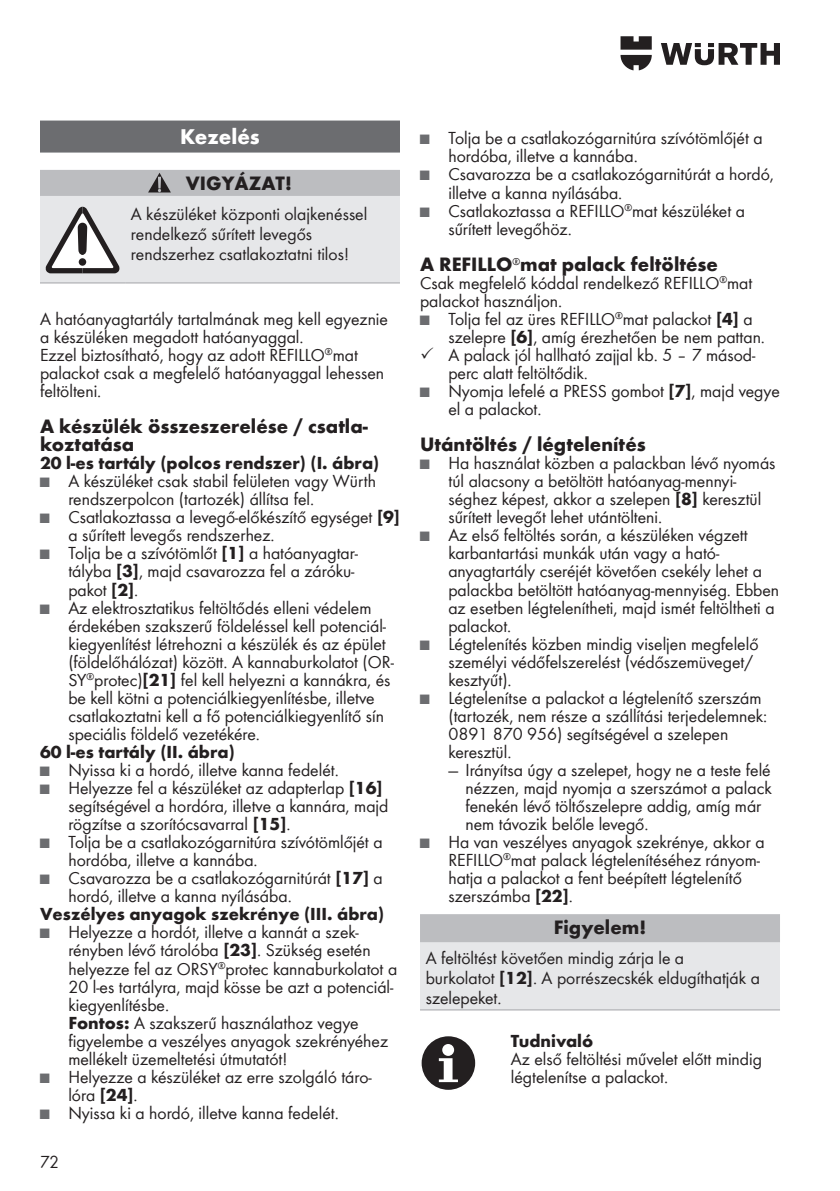
<style>
.page{position:relative;width:840px;height:1191px;background:#fff}
.page>*{position:absolute;margin:0;border:0;box-sizing:border-box;transform-origin:0 0}
.Headline_1{font:700 22px "Wuerth";color:#fff}
.Headline_3{font:700 20px/18px "Wuerth";color:#231f20}
.SI-ACHTUNG{font:700 20px "Wuerth Global";color:#231f20}
.SI-VORSICHT{font:700 20px "Wuerth Global";color:#231f20}
.Hinweistext{font:18px/18px "Wuerth";color:#231f20}
.Fliesstext{font:18px/18px "Wuerth Global";color:#231f20}
.SI-Quelle{font:18px/20px "Wuerth Global";color:#231f20}
.Fliesstext_fett{font:700 18px "Wuerth Global";color:#231f20}
.Hinweistext_fett{font:700 18px "Wuerth";color:#231f20}
.Fliesstext-2{font:18px "Wuerth Global";color:#231f20;scale:.95 1}
.s1{font-size:14px;color:#6c6d70}
.s2{font-family:"Wuerth Global";font-weight:700}
.s3{font-weight:700}
.s4{font-family:"Wuerth"}
</style>
<div class="page">
<svg style="left:661px;top:43px;width:118px;height:22px"></svg>
<svg style="left:620px;top:36px;width:31px;height:34px"></svg>
<div style="left:420px;top:934px;width:359px;height:75px;background:#e6e7e9"></div>
<hr style="left:420px;top:1009px;width:359px;height:1px;background:#bcbdc0">
<div style="left:420px;top:914px;width:359px;height:28px;background:#bcbdc0"></div>
<div style="left:420px;top:1035px;width:55px;height:55px;background:#231f20;border-radius:50%"></div>
<div style="left:420px;top:1034px;width:56px;height:57px;border:2px solid #fff;border-radius:50%"></div>
<div style="left:442px;top:1044px;width:12px;height:12px;background:#fff;border-radius:50%"></div>
<svg style="left:438px;top:1058px;width:19px;height:24px"></svg>
<div style="left:40px;top:121px;width:360px;height:32px;background:#6c6d70"></div>
<hr style="left:40px;top:282px;width:85px;height:2px;background:#bcbdc0">
<hr style="left:125px;top:282px;width:275px;height:2px;background:#bcbdc0">
<div style="left:40px;top:170px;width:360px;height:26px;background:#bcbdc0"></div>
<svg style="left:40px;top:173px;width:360px;height:109px"></svg>
<p class="Headline_1" style="left:180px;top:121px;width:81px">Kezelés</p>
<p class="SI-VORSICHT" style="left:186px;top:171px;width:107px">VIGYÁZAT!</p>
<p class="SI-Quelle" style="left:131px;top:204px;width:238px">A készüléket központi olajkenéssel rendelkező sűrített levegős rendszerhez csatlakoztatni tilos!</p>
<p class="Fliesstext" style="left:40px;top:310px;width:349px">A hatóanyagtartály tartalmának meg kell egyeznie a készüléken megadott hatóanyaggal.</p>
<p class="Fliesstext" style="left:40px;top:346px;width:345px">Ezzel biztosítható, hogy az adott REFILLO<sup>®</sup>mat palackot csak a megfelelő hatóanyaggal lehessen feltölteni.</p>
<p class="Headline_3" style="left:40px;top:416px;width:329px">A készülék összeszerelése / csatla&shy;koztatása</p>
<p class="Fliesstext_fett" style="left:40px;top:452px;width:340px">20 l-es tartály (polcos rendszer) (I. ábra)</p>
<p class="Hinweistext" style="left:68px;top:471px;width:309px;text-indent:-28px"><span class="s1">■</span> A készüléket csak stabil felületen vagy Würth rendszerpolcon (tartozék) állítsa fel.</p>
<p class="Hinweistext" style="left:68px;top:507px;width:333px;text-indent:-28px"><span class="s1">■</span> Csatlakoztassa a levegő-előkészítő egységet <span class="s2">[9] </span>a sűrített levegős rendszerhez.</p>
<p class="Hinweistext" style="left:68px;top:543px;width:291px;text-indent:-28px"><span class="s1">■</span> Tolja be a szívótömlőt <span class="s2">[1]</span> a hatóanyagtar&shy;tályba <span class="s2">[3]</span>, majd csavarozza fel a záróku&shy;pakot <span class="s2">[2]</span>.</p>
<p class="Hinweistext" style="left:68px;top:597px;width:327px;text-indent:-28px"><span class="s1">■</span> Az elektrosztatikus feltöltődés elleni védelem érdekében szakszerű földeléssel kell potenciál&shy;kiegyenlítést létrehozni a készülék és az épület (földelőhálózat) között. A kannaburkolatot (OR-SY<sup>®</sup>protec)<span class="s2">[21]</span> fel kell helyezni a kannákra, és be kell kötni a potenciálkiegyenlítésbe, illetve csatlakoztatni kell a fő potenciálkiegyenlítő sín speciális földelő vezetékére.</p>
<p class="Fliesstext_fett" style="left:40px;top:741px;width:196px">60 l-es tartály (II. ábra)</p>
<p class="Hinweistext" style="left:40px;top:760px;width:300px"><span class="s1">■</span> Nyissa ki a hordó, illetve kanna fedelét.</p>
<p class="Hinweistext" style="left:68px;top:778px;width:321px;text-indent:-28px"><span class="s1">■</span> Helyezze fel a készüléket az adapterlap <span class="s2">[16] </span>segítségével a hordóra, illetve a kannára, majd rögzítse a szorítócsavarral <span class="s2">[15]</span>.</p>
<p class="Hinweistext" style="left:68px;top:832px;width:315px;text-indent:-28px"><span class="s1">■</span> Tolja be a csatlakozógarnitúra szívótömlőjét a hordóba, illetve a kannába.</p>
<p class="Hinweistext" style="left:68px;top:868px;width:316px;text-indent:-28px"><span class="s1">■</span> Csavarozza be a csatlakozógarnitúrát <span class="s2">[17]</span> a hordó, illetve a kanna nyílásába.</p>
<p class="Fliesstext_fett" style="left:40px;top:903px;width:345px">Veszélyes anyagok szekrénye (III. ábra)</p>
<p class="Hinweistext" style="left:68px;top:922px;width:330px;text-indent:-28px"><span class="s1">■</span> Helyezze a hordót, illetve a kannát a szek&shy;rényben lévő tárolóba <span class="s2">[23]</span>. Szükség esetén helyezze fel az ORSY<sup>®</sup>protec kannaburkolatot a 20 l-es tartályra, majd kösse be azt a potenciál&shy;kiegyenlítésbe.<br><span class="s2">Fontos:</span> A szakszerű használathoz vegye figyelembe a veszélyes anyagok szekrényéhez mellékelt üzemeltetési útmutatót!</p>
<p class="Hinweistext" style="left:68px;top:1067px;width:305px;text-indent:-28px"><span class="s1">■</span> Helyezze a készüléket az erre szolgáló táro&shy;lóra <span class="s2">[24]</span>.</p>
<p class="Hinweistext" style="left:40px;top:1103px;width:300px"><span class="s1">■</span> Nyissa ki a hordó, illetve kanna fedelét.</p>
<p class="Fliesstext-2" style="left:40px;top:1151px;width:21px">72</p>
<p class="Hinweistext" style="left:448px;top:128px;width:315px;text-indent:-28px"><span class="s1">■</span> Tolja be a csatlakozógarnitúra szívótömlőjét a hordóba, illetve a kannába.</p>
<p class="Hinweistext" style="left:448px;top:165px;width:327px;text-indent:-28px"><span class="s1">■</span> Csavarozza be a csatlakozógarnitúrát a hordó, illetve a kanna nyílásába.</p>
<p class="Hinweistext" style="left:448px;top:201px;width:298px;text-indent:-28px"><span class="s1">■</span> Csatlakoztassa a REFILLO<sup>®</sup>mat készüléket a sűrített levegőhöz.</p>
<p class="Headline_3" style="left:420px;top:253px;width:299px">A REFILLO<sup>®</sup>mat palack feltöltése</p>
<p class="Fliesstext" style="left:420px;top:273px;width:334px">Csak megfelelő kóddal rendelkező REFILLO<sup>®</sup>mat palackot használjon.</p>
<p class="Hinweistext" style="left:448px;top:309px;width:318px;text-indent:-28px"><span class="s1">■</span> Tolja fel az üres REFILLO<sup>®</sup>mat palackot <span class="s2">[4]</span> a szelepre <span class="s2">[6]</span>, amíg érezhetően be nem pattan.</p>
<p class="Hinweistext" style="left:448px;top:345px;width:308px;text-indent:-28px">✓ A palack jól hallható zajjal kb. 5 – 7 másod&shy;perc alatt feltöltődik.</p>
<p class="Hinweistext" style="left:448px;top:381px;width:332px;text-indent:-28px"><span class="s1">■</span> Nyomja lefelé a PRESS gombot <span class="s2">[7]</span>, majd vegye el a palackot.</p>
<p class="Headline_3" style="left:420px;top:434px;width:227px">Utántöltés / légtelenítés</p>
<p class="Hinweistext" style="left:448px;top:453px;width:328px;text-indent:-28px"><span class="s1">■</span> Ha használat közben a palackban lévő nyomás túl alacsony a betöltött hatóanyag-mennyi&shy;séghez képest, akkor a szelepen <span class="s2">[8]</span> keresztül sűrített levegőt lehet utántölteni.</p>
<p class="Hinweistext" style="left:448px;top:525px;width:332px;text-indent:-28px"><span class="s1">■</span> Az első feltöltés során, a készüléken végzett karbantartási munkák után vagy a ható&shy;anyagtartály cseréjét követően csekély lehet a palackba betöltött hatóanyag-mennyiség. Ebben az esetben légtelenítheti, majd ismét feltöltheti a palackot.</p>
<p class="Hinweistext" style="left:448px;top:634px;width:311px;text-indent:-28px"><span class="s1">■</span> Légtelenítés közben mindig viseljen megfelelő személyi védőfelszerelést (védőszemüveget/ kesztyűt).</p>
<p class="Hinweistext" style="left:448px;top:688px;width:320px;text-indent:-28px"><span class="s1">■</span> Légtelenítse a palackot a légtelenítő szerszám (tartozék, nem része a szállítási terjedelemnek:<br>0891 870 956) segítségével a szelepen keresztül.</p>
<p class="Hinweistext" style="left:465px;top:760px;width:307px;text-indent:-17px">— Irányítsa úgy a szelepet, hogy ne a teste felé nézzen, majd nyomja a szerszámot a palack fenekén lévő töltőszelepre addig, amíg már nem távozik belőle levegő.</p>
<p class="Hinweistext" style="left:448px;top:832px;width:317px;text-indent:-28px"><span class="s1">■</span> Ha van veszélyes anyagok szekrénye, akkor a REFILLO<sup>®</sup>mat palack légtelenítéséhez rányom&shy;hatja a palackot a fent beépített légtelenítő szerszámba <span class="s2">[22]</span>.</p>
<p class="SI-ACHTUNG" style="left:553px;top:915px;width:94px">Figyelem!</p>
<p class="SI-Quelle" style="left:425px;top:948px;width:335px">A feltöltést követően mindig zárja le a<br>burkolatot <span class="s3">[12]</span><span class="s4">. A porrészecskék eldugíthatják a szelepeket.</span></p>
<p class="Hinweistext_fett" style="left:510px;top:1027px;width:84px">Tudnivaló</p>
<p class="Hinweistext" style="left:510px;top:1048px;width:252px">Az első feltöltési művelet előtt mindig légtelenítse a palackot.</p>
</div>
